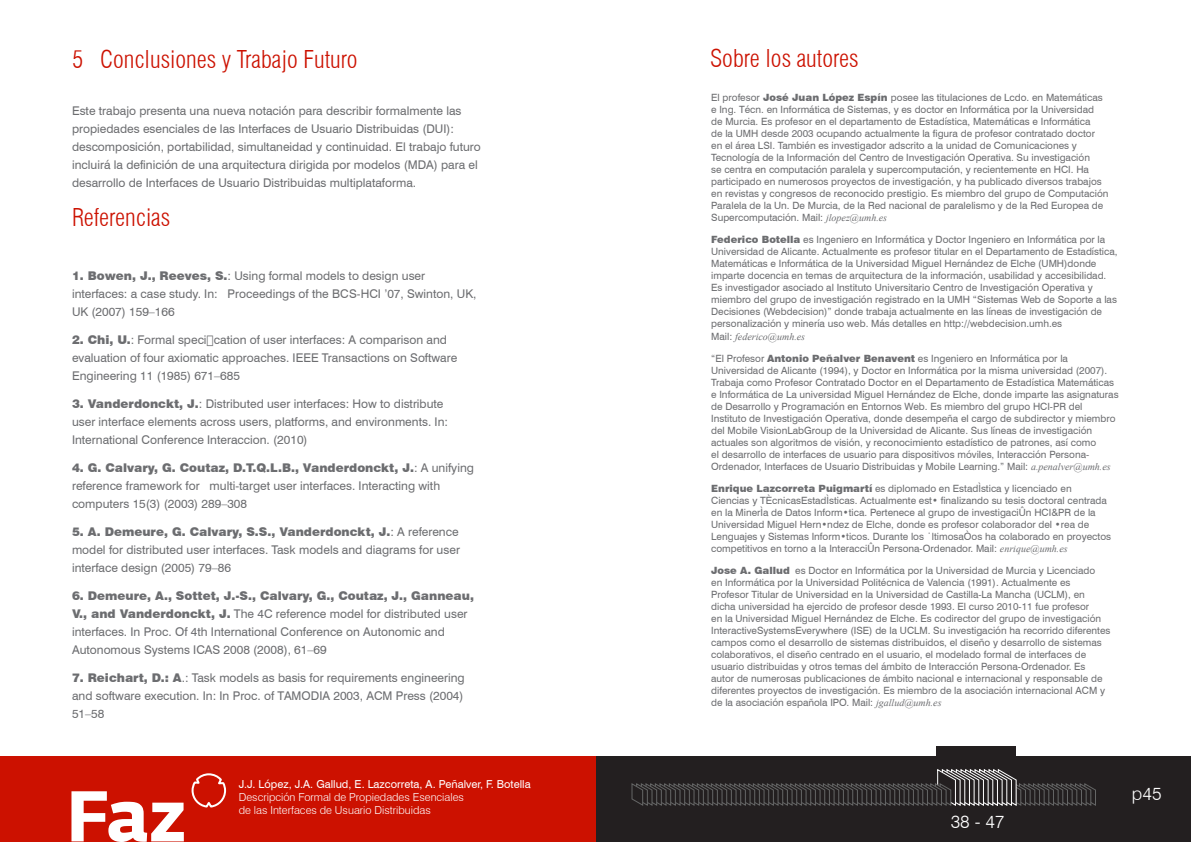
<style>
.page{position:relative;width:1191px;height:842px;background:#fff}
.page>*{position:absolute;margin:0;border:0;box-sizing:border-box;transform-origin:0 0}
.t1{font:300 condensed 24px "Swiss 721 BT";color:#c10}
.t2{font:300 18px "Swiss 721 BT";color:#fff}
.t3{font:12px/18px "Swiss 721 BT";color:#6c6d70}
.t4{font:300 11px/13.2px "Swiss 721 BT";color:#fff}
.t5{font:11px "Swiss 721 BT";color:#fff}
.t6{font:10px/12px "Swiss 721 BT";color:#6c6d70}
.t7{font:italic 10px "Times New Roman";color:#6c6d70}
.s1{font-weight:900}
.s2{font-family:"Times New Roman";font-style:italic}
.s3{font-family:"Swiss 721 BT";font-style:normal}
</style>
<div class="page">
<div style="left:595px;top:757px;width:596px;height:85px;background:#231f20"></div>
<div style="left:936px;top:746px;width:79px;height:21px;background:#231f20"></div>
<svg style="left:631px;top:769px;width:465px;height:37px"></svg>
<div style="left:0;top:757px;width:595px;height:85px;background:#c10"></div>
<svg style="left:71px;top:791px;width:113px;height:51px"></svg>
<svg style="left:191px;top:773px;width:36px;height:35px"></svg>
<h1 class="t1" style="left:72px;top:45px;width:287px">5 Conclusiones y Trabajo Futuro</h1>
<p class="t3" style="left:72px;top:101px;width:410px">Este trabajo presenta una nueva notación para describir formalmente las propiedades esenciales de las Interfaces de Usuario Distribuidas (DUI): descomposición, portabilidad, simultaneidad y continuidad. El trabajo futuro incluirá la definición de una arquitectura dirigida por modelos (MDA) para el desarrollo de Interfaces de Usuario Distribuidas multiplataforma.</p>
<h1 class="t1" style="left:72px;top:202px;width:100px">Referencias</h1>
<p class="t3" style="left:72px;top:266px;width:406px"><span class="s1">1. Bowen, J., Reeves, S.</span>: Using formal models to design user interfaces: a case study. In: Proceedings of the BCS-HCI ’07, Swinton, UK,<br>UK (2007) 159–166</p>
<p class="t3" style="left:72px;top:330px;width:387px"><span class="s1">2. Chi, U.</span>: Formal specification of user interfaces: A comparison and evaluation of four axiomatic approaches. IEEE Transactions on Software<br>Engineering 11 (1985) 671–685</p>
<p class="t3" style="left:72px;top:394px;width:377px"><span class="s1">3. Vanderdonckt, J.</span>: Distributed user interfaces: How to distribute user interface elements across users, platforms, and environments. In:<br>International Conference Interaccion. (2010)</p>
<p class="t3" style="left:72px;top:458px;width:403px"><span class="s1">4. G. Calvary, G. Coutaz, D.T.Q.L.B., Vanderdonckt, J.</span>: A unifying reference framework for multi-target user interfaces. Interacting with computers 15(3) (2003) 289–308</p>
<p class="t3" style="left:72px;top:522px;width:389px;text-align:justify"><span class="s1">5. A. Demeure, G. Calvary, S.S., Vanderdonckt, J.</span>: A reference model for distributed user interfaces. Task models and diagrams for user interface design (2005) 79–86</p>
<p class="t3" style="left:72px;top:586px;width:403px"><span class="s1">6. Demeure, A., Sottet, J.-S., Calvary, G., Coutaz, J., Ganneau, V., and Vanderdonckt, J.</span> The 4C reference model for distributed user interfaces. In Proc. Of 4th International Conference on Autonomic and Autonomous Systems ICAS 2008 (2008), 61–69</p>
<p class="t3" style="left:72px;top:668px;width:394px;text-align:justify"><span class="s1">7. Reichart, D.: A</span>.: Task models as basis for requirements engineering and software execution. In: In Proc. of TAMODIA 2003, ACM Press (2004)<br>51–58</p>
<p class="t5" style="left:239px;top:777px;width:293px">J.J. López, J.A. Gallud, E. Lazcorreta, A. Peñalver, F. Botella</p>
<p class="t4" style="left:239px;top:790px;width:227px">Descripción Formal de Propiedades Esenciales de las Interfaces de Usuario Distribuidas</p>
<h1 class="t1" style="left:710px;top:44px;width:150px">Sobre los autores</h1>
<p class="t6" style="left:711px;top:92px;width:399px">El profesor <span class="s1">José Juan López Espín</span> posee las titulaciones de Lcdo. en Matemáticas e Ing. Técn. en Informática de Sistemas, y es doctor en Informática por la Universidad<br>de Murcia. Es profesor en el departamento de Estadística, Matemáticas e Informática<br>de la UMH desde 2003 ocupando actualmente la figura de profesor contratado doctor en el área LSI. También es investigador adscrito a la unidad de Comunicaciones y Tecnología de la Información del Centro de Investigación Operativa. Su investigación<br>se centra en computación paralela y supercomputación, y recientemente en HCI. Ha participado en numerosos proyectos de investigación, y ha publicado diversos trabajos en revistas y congresos de reconocido prestigio. Es miembro del grupo de Computación Paralela de la Un. De Murcia, de la Red nacional de paralelismo y de la Red Europea de Supercomputación. Mail: <span class="s2">jlopez@umh.es</span></p>
<p class="t6" style="left:711px;top:234px;width:408px"><span class="s1">Federico Botella</span> es Ingeniero en Informática y Doctor Ingeniero en Informática por la Universidad de Alicante. Actualmente es profesor titular en el Departamento de Estadística, Matemáticas e Informática de la Universidad Miguel Hernández de Elche (UMH)donde imparte docencia en temas de arquitectura de la información, usabilidad y accesibilidad.<br>Es investigador asociado al Instituto Universitario Centro de Investigación Operativa y miembro del grupo de investigación registrado en la UMH “Sistemas Web de Soporte a las Decisiones (Webdecision)” donde trabaja actualmente en las líneas de investigación de personalización y minería uso web. Más detalles en http://webdecision.umh.es</p>
<p class="t7" style="left:711px;top:330px;width:95px"><span class="s3">Mail:</span> federico@umh.es</p>
<p class="t6" style="left:711px;top:353px;width:409px">“El Profesor <span class="s1">Antonio Peñalver Benavent</span> es Ingeniero en Informática por la Universidad de Alicante (1994), y Doctor en Informática por la misma universidad (2007).<br>Trabaja como Profesor Contratado Doctor en el Departamento de Estadística Matemáticas e Informática de La universidad Miguel Hernández de Elche, donde imparte las asignaturas de Desarrollo y Programación en Entornos Web. Es miembro del grupo HCI-PR del Instituto de Investigación Operativa, donde desempeña el cargo de subdirector y miembro del Mobile VisionLabGroup de la Universidad de Alicante. Sus líneas de investigación actuales son algoritmos de visión, y reconocimiento estadístico de patrones, así como<br>el desarrollo de interfaces de usuario para dispositivos móviles, Interacción Persona-Ordenador, Interfaces de Usuario Distribuidas y Mobile Learning.” Mail: <span class="s2">a.penalver@umh.es</span></p>
<p class="t6" style="left:711px;top:483px;width:401px"><span class="s1">Enrique Lazcorreta Puigmartí</span> es diplomado en EstadÌstica y licenciado en Ciencias y TÈcnicasEstadÌsticas. Actualmente est• finalizando su tesis doctoral centrada en la MinerÌa de Datos Inform•tica. Pertenece al grupo de investigaciÛn HCI&amp;PR de la Universidad Miguel Hern•ndez de Elche, donde es profesor colaborador del •rea de Lenguajes y Sistemas Inform•ticos. Durante los ˙ltimosaÒos ha colaborado en proyectos competitivos en torno a la InteracciÛn Persona-Ordenador. Mail: <span class="s2">enrique@umh.es</span></p>
<p class="t6" style="left:711px;top:565px;width:401px"><span class="s1">Jose A. Gallud</span> es Doctor en Informática por la Universidad de Murcia y Licenciado<br>en Informática por la Universidad Politécnica de Valencia (1991). Actualmente es Profesor Titular de Universidad en la Universidad de Castilla-La Mancha (UCLM), en dicha universidad ha ejercido de profesor desde 1993. El curso 2010-11 fue profesor<br>en la Universidad Miguel Hernández de Elche. Es codirector del grupo de investigación InteractiveSystemsEverywhere (ISE) de la UCLM. Su investigación ha recorrido diferentes campos como el desarrollo de sistemas distribuidos, el diseño y desarrollo de sistemas colaborativos, el diseño centrado en el usuario, el modelado formal de interfaces de usuario distribuidas y otros temas del ámbito de Interacción Persona-Ordenador. Es autor de numerosas publicaciones de ámbito nacional e internacional y responsable de diferentes proyectos de investigación. Es miembro de la asociación internacional ACM y de la asociación española IPO. Mail: <span class="s2">jgallud@umh.es</span></p>
<h2 class="t2" style="left:950px;top:810px;width:55px">38 - 47</h2>
<h2 class="t2" style="left:1132px;top:782px;width:31px">p45</h2>
</div>
